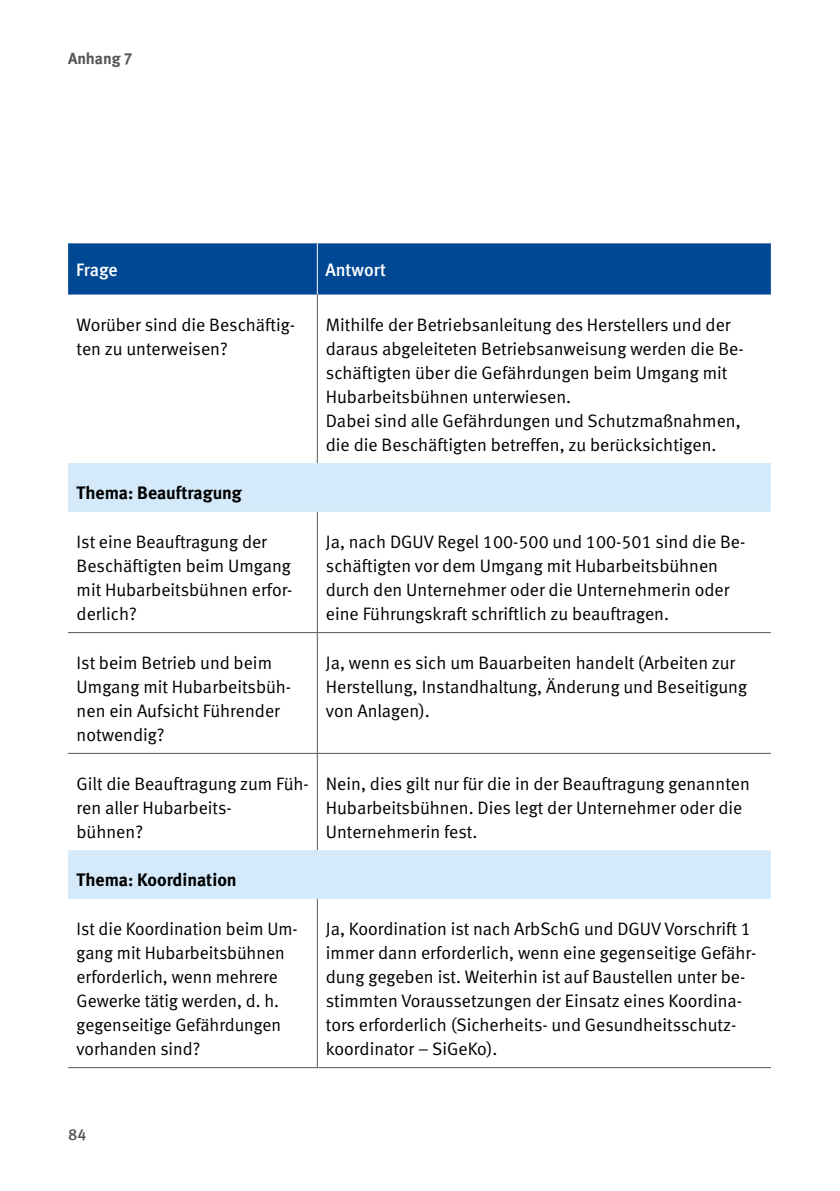
<style>
.page{position:relative;width:840px;height:1191px;background:#fff}
.page>*{position:absolute;margin:0;border:0;box-sizing:border-box;transform-origin:0 0}
.Tabellen_und_Graphen_TI{font:18px/24px "DGUV Meta";color:#000}
.Tabellen_und_Graphen_TI-2{font:700 18px "DGUV Meta";color:#000}
.t1{font:500 18px "DGUV Meta";color:#fff}
.t2{font:700 16px "DGUV Meta";color:#565655}
.t3{font:500 16px "DGUV Meta";color:#565655}
</style>
<div class="page">
<div style="left:68px;top:243px;width:702px;height:51px;background:#004893"></div>
<svg style="left:68px;top:463px;width:702px;height:436px"></svg>
<hr style="left:316px;top:243px;width:1px;height:51px;background:#fff">
<hr style="left:316px;top:294px;width:1px;height:169px;background:#565655">
<hr style="left:316px;top:512px;width:1px;height:120px;background:#565655">
<hr style="left:316px;top:633px;width:1px;height:120px;background:#565655">
<hr style="left:316px;top:753px;width:1px;height:97px;background:#565655">
<hr style="left:316px;top:899px;width:1px;height:168px;background:#565655">
<hr style="left:68px;top:632px;width:249px;height:1px;background:#565655">
<hr style="left:317px;top:632px;width:453px;height:1px;background:#565655">
<hr style="left:68px;top:753px;width:249px;height:1px;background:#565655">
<hr style="left:317px;top:753px;width:453px;height:1px;background:#565655">
<hr style="left:68px;top:1067px;width:249px;height:1px;background:#565655">
<hr style="left:317px;top:1067px;width:453px;height:1px;background:#565655">
<p class="t2" style="left:68px;top:49px;width:65px">Anhang 7</p>
<p class="t1" style="left:76px;top:259px;width:43px">Frage</p>
<p class="t1" style="left:325px;top:259px;width:62px">Antwort</p>
<p class="Tabellen_und_Graphen_TI" style="left:77px;top:313px;width:220px">Worüber sind die Beschäftig&shy;ten zu unterweisen?</p>
<p class="Tabellen_und_Graphen_TI" style="left:325px;top:313px;width:419px">Mithilfe der Betriebsanleitung des Herstellers und der daraus abgeleiteten Betriebsanweisung werden die Be&shy;schäftigten über die Gefährdungen beim Umgang mit Hubarbeitsbühnen unterwiesen.</p>
<p class="Tabellen_und_Graphen_TI" style="left:325px;top:409px;width:416px">Dabei sind alle Gefährdungen und Schutzmaßnahmen, die die Beschäftigten betreffen, zu berücksichtigen.</p>
<p class="Tabellen_und_Graphen_TI-2" style="left:77px;top:482px;width:167px">Thema: Beauftragung</p>
<p class="Tabellen_und_Graphen_TI" style="left:77px;top:530px;width:217px">Ist eine Beauftragung der<br>Beschäftigten beim Umgang mit Hubarbeitsbühnen erfor&shy;derlich?</p>
<p class="Tabellen_und_Graphen_TI" style="left:325px;top:530px;width:421px">Ja, nach DGUV Regel 100-500 und 100-501 sind die Be&shy;schäftigten vor dem Umgang mit Hubarbeitsbühnen durch den Unternehmer oder die Unternehmerin oder eine Führungskraft schriftlich zu beauftragen.</p>
<p class="Tabellen_und_Graphen_TI" style="left:77px;top:651px;width:216px">Ist beim Betrieb und beim<br>Umgang mit Hubarbeitsbüh&shy;nen ein Aufsicht Führender notwendig?</p>
<p class="Tabellen_und_Graphen_TI" style="left:325px;top:651px;width:422px">Ja, wenn es sich um Bauarbeiten handelt (Arbeiten zur<br>Herstellung, Instandhaltung, Änderung und Beseitigung von Anlagen).</p>
<p class="Tabellen_und_Graphen_TI" style="left:77px;top:772px;width:233px">Gilt die Beauftragung zum Füh&shy;ren aller Hubarbeits-<br>bühnen?</p>
<p class="Tabellen_und_Graphen_TI" style="left:325px;top:772px;width:425px">Nein, dies gilt nur für die in der Beauftragung genannten<br>Hubarbeitsbühnen. Dies legt der Unternehmer oder die<br>Unternehmerin fest.</p>
<p class="Tabellen_und_Graphen_TI-2" style="left:77px;top:869px;width:161px">Thema: Koordination</p>
<p class="Tabellen_und_Graphen_TI" style="left:77px;top:917px;width:222px">Ist die Koordination beim Um&shy;gang mit Hubarbeitsbühnen erforderlich, wenn mehrere<br>Gewerke tätig werden, d. h. gegenseitige Gefährdungen vorhanden sind?</p>
<p class="Tabellen_und_Graphen_TI" style="left:325px;top:917px;width:432px">Ja, Koordination ist nach ArbSchG und DGUV Vorschrift 1 immer dann erforderlich, wenn eine gegenseitige Gefähr&shy;dung gegeben ist. Weiterhin ist auf Baustellen unter be&shy;stimmten Voraussetzungen der Einsatz eines Koordina&shy;tors erforderlich (Sicherheits- und Gesundheitsschutz&shy;koordinator – SiGeKo).</p>
<p class="t3" style="left:68px;top:1124px;width:20px">84</p>
</div>
